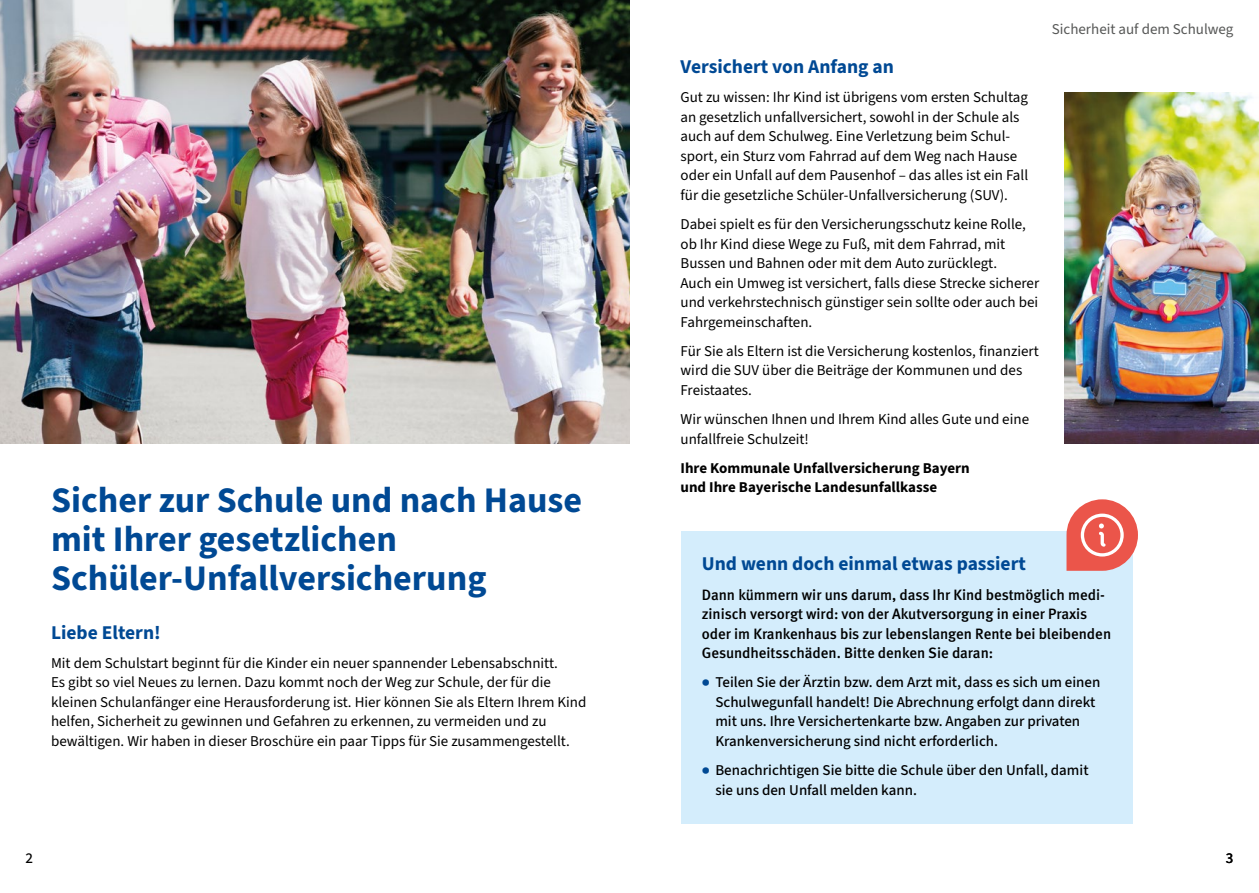
<style>
.page{position:relative;width:1259px;height:893px;background:#fff}
.page>*{position:absolute;margin:0;border:0;box-sizing:border-box;transform-origin:0 0}
._02_Überschriften_Inhalt_XL_Inhalt_Übersc{font:700 36px/39px "Source Sans 3";color:#004994}
._02_Überschriften_Inhalt_Zwischenüberschr{font:700 19.5px "Source Sans 3";color:#004994}
._03_Fließtext_Fließtext_Sans_Info_Card_10{font:15px/19.5px "Source Sans 3";color:#000}
.Fließtext_Aufzählung_Medium_Sans_10_pt{font:500 15px/19.5px "Source Sans 3";color:#000}
._03_Fließtext_Fließtext_Sans_Info_Card_10-2{font:500 15px/19.5px "DGUV Meta";color:#000}
._03_Fließtext_Fließtext_Sans_Info_Card_10-3{font:700 15px/19.5px "Source Sans 3";color:#000}
.t1{font:15px "Source Sans 3";color:#565756}
.s1{font-weight:700;font-size:13.5px;color:#004994}
</style>
<div class="page">
<img style="left:0;top:0;width:629px;height:444px">
<img style="left:1064px;top:93px;width:195px;height:351px">
<div style="left:680px;top:531px;width:452px;height:293px;background:#d4edfc"></div>
<svg style="left:1066px;top:499px;width:72px;height:72px"></svg>
<p class="_02_Überschriften_Inhalt_XL_Inhalt_Übersc" style="left:51px;top:480px;width:532px">Sicher zur Schule und nach Hause mit Ihrer gesetzlichen<br>Schüler-Unfallversicherung</p>
<p class="_02_Überschriften_Inhalt_Zwischenüberschr" style="left:51px;top:619px;width:111px">Liebe Eltern!</p>
<p class="_03_Fließtext_Fließtext_Sans_Info_Card_10" style="left:51px;top:653px;width:537px">Mit dem Schulstart beginnt für die Kinder ein neuer spannender Lebensabschnitt.<br>Es gibt so viel Neues zu lernen. Dazu kommt noch der Weg zur Schule, der für die kleinen Schulanfänger eine Herausforderung ist. Hier können Sie als Eltern Ihrem Kind helfen, Sicherheit zu gewinnen und Gefahren zu erkennen, zu vermeiden und zu bewältigen. Wir haben in dieser Broschüre ein paar Tipps für Sie zusammengestellt.</p>
<p class="Fließtext_Aufzählung_Medium_Sans_10_pt" style="left:26px;top:848px;width:9px">2</p>
<p class="_02_Überschriften_Inhalt_Zwischenüberschr" style="left:680px;top:54px;width:215px">Versichert von Anfang an</p>
<p class="_03_Fließtext_Fließtext_Sans_Info_Card_10" style="left:680px;top:88px;width:349px">Gut zu wissen: Ihr Kind ist übrigens vom ersten Schultag an gesetzlich unfallversichert, sowohl in der Schule als auch auf dem Schulweg. Eine Verletzung beim Schul&shy;sport, ein Sturz vom Fahrrad auf dem Weg nach Hause oder ein Unfall auf dem Pausenhof – das alles ist ein Fall für die gesetzliche Schüler-Unfallversicherung (SUV).</p>
<p class="_03_Fließtext_Fließtext_Sans_Info_Card_10" style="left:680px;top:214px;width:360px">Dabei spielt es für den Versicherungsschutz keine Rolle, ob Ihr Kind diese Wege zu Fuß, mit dem Fahrrad, mit Bussen und Bahnen oder mit dem Auto zurücklegt.<br>Auch ein Umweg ist versichert, falls diese Strecke sicherer und verkehrstechnisch günstiger sein sollte oder auch bei Fahrgemeinschaften.</p>
<p class="_03_Fließtext_Fließtext_Sans_Info_Card_10" style="left:680px;top:341px;width:360px">Für Sie als Eltern ist die Versicherung kostenlos, finanziert wird die SUV über die Beiträge der Kommunen und des<br>Freistaates.</p>
<p class="_03_Fließtext_Fließtext_Sans_Info_Card_10" style="left:680px;top:409px;width:350px">Wir wünschen Ihnen und Ihrem Kind alles Gute und eine unfallfreie Schulzeit!</p>
<p class="_03_Fließtext_Fließtext_Sans_Info_Card_10-3" style="left:680px;top:458px;width:291px">Ihre Kommunale Unfallversicherung Bayern und Ihre Bayerische Landesunfallkasse</p>
<p class="t1" style="left:1051px;top:20px;width:183px">Sicherheit auf dem Schulweg</p>
<p class="_02_Überschriften_Inhalt_Zwischenüberschr" style="left:702px;top:551px;width:326px">Und wenn doch einmal etwas passiert</p>
<p class="_03_Fließtext_Fließtext_Sans_Info_Card_10-2" style="left:702px;top:585px;width:411px">Dann kümmern wir uns darum, dass Ihr Kind bestmöglich medi&shy;zinisch versorgt wird: von der Akutversorgung in einer Praxis oder im Krankenhaus bis zur lebenslangen Rente bei bleibenden Gesundheitsschäden. Bitte denken Sie daran:</p>
<p class="Fließtext_Aufzählung_Medium_Sans_10_pt" style="left:715px;top:673px;width:386px;text-indent:-14px"><span class="s1">●</span> Teilen Sie der Ärztin bzw. dem Arzt mit, dass es sich um einen Schulwegunfall handelt! Die Abrechnung erfolgt dann direkt mit uns. Ihre Versichertenkarte bzw. Angaben zur privaten Krankenversicherung sind nicht erforderlich.</p>
<p class="Fließtext_Aufzählung_Medium_Sans_10_pt" style="left:715px;top:760px;width:375px;text-indent:-14px"><span class="s1">●</span> Benachrichtigen Sie bitte die Schule über den Unfall, damit sie uns den Unfall melden kann.</p>
<p class="Fließtext_Aufzählung_Medium_Sans_10_pt" style="left:1225px;top:848px;width:9px">3</p>
</div>
